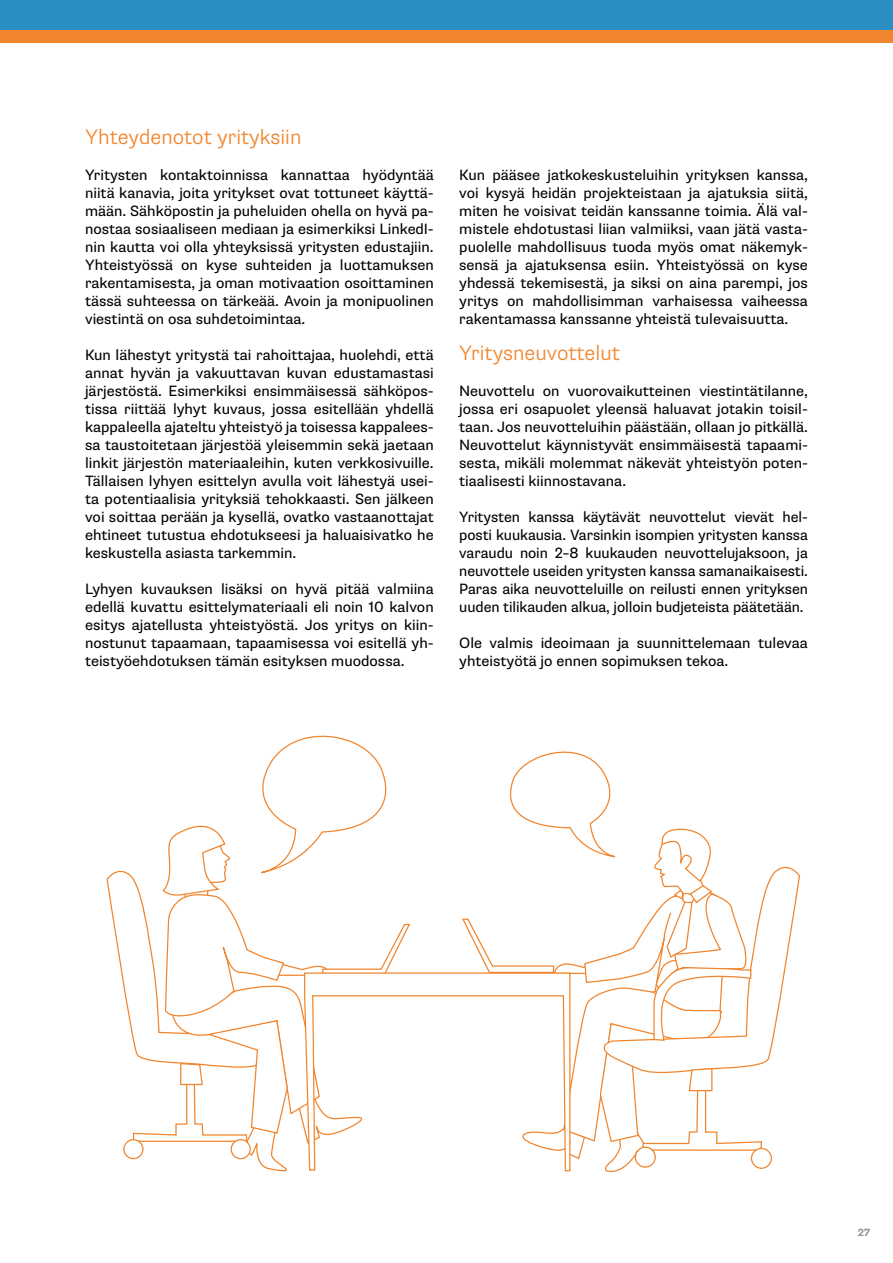
<style>
.page{position:relative;width:893px;height:1263px;background:#fff}
.page>*{position:absolute;margin:0;border:0;box-sizing:border-box;transform-origin:0 0}
.Heading_3{font:300 21px "Supria Sans";color:#f1852d}
.t1{font:15px/18px "Supria Sans";color:#000;text-align:justify}
.t2{font:700 10.5px "Supria Sans";color:#929292}
</style>
<div class="page">
<div style="left:0;top:0;width:893px;height:29px;background:#298fc2"></div>
<div style="left:0;top:30px;width:893px;height:13px;background:#f1852d"></div>
<svg style="left:106px;top:735px;width:304px;height:437px"></svg>
<svg style="left:303px;top:972px;width:158px;height:200px"></svg>
<svg style="left:461px;top:751px;width:339px;height:422px"></svg>
<p class="Heading_3" style="left:85px;top:124px;width:218px">Yhteydenotot yrityksiin</p>
<p class="t1" style="left:85px;top:166px;width:350px">Yritysten kontaktoinnissa kannattaa hyödyntää niitä kanavia, joita yritykset ovat tottuneet käyttä&shy;mään. Sähköpostin ja puheluiden ohella on hyvä pa&shy;nostaa sosiaaliseen mediaan ja esimerkiksi LinkedI&shy;nin kautta voi olla yhteyksissä yritysten edustajiin.<br>Yhteistyössä on kyse suhteiden ja luottamuksen rakentamisesta, ja oman motivaation osoittaminen tässä suhteessa on tärkeää. Avoin ja monipuolinen viestintä on osa suhdetoimintaa.</p>
<p class="t1" style="left:85px;top:346px;width:350px">Kun lähestyt yritystä tai rahoittajaa, huolehdi, että annat hyvän ja vakuuttavan kuvan edustamastasi järjestöstä. Esimerkiksi ensimmäisessä sähköpos&shy;tissa riittää lyhyt kuvaus, jossa esitellään yhdellä kappaleella ajateltu yhteistyö ja toisessa kappalees&shy;sa taustoitetaan järjestöä yleisemmin sekä jaetaan linkit järjestön materiaaleihin, kuten verkkosivuille.<br>Tällaisen lyhyen esittelyn avulla voit lähestyä usei&shy;ta potentiaalisia yrityksiä tehokkaasti. Sen jälkeen voi soittaa perään ja kysellä, ovatko vastaanottajat ehtineet tutustua ehdotukseesi ja haluaisivatko he keskustella asiasta tarkemmin.</p>
<p class="t1" style="left:85px;top:580px;width:350px">Lyhyen kuvauksen lisäksi on hyvä pitää valmiina edellä kuvattu esittelymateriaali eli noin 10 kalvon esitys ajatellusta yhteistyöstä. Jos yritys on kiin&shy;nostunut tapaamaan, tapaamisessa voi esitellä yh&shy;teistyöehdotuksen tämän esityksen muodossa.</p>
<p class="t1" style="left:459px;top:166px;width:350px">Kun pääsee jatkokeskusteluihin yrityksen kanssa, voi kysyä heidän projekteistaan ja ajatuksia siitä, miten he voisivat teidän kanssanne toimia. Älä val&shy;mistele ehdotustasi liian valmiiksi, vaan jätä vasta&shy;puolelle mahdollisuus tuoda myös omat näkemyk&shy;sensä ja ajatuksensa esiin. Yhteistyössä on kyse yhdessä tekemisestä, ja siksi on aina parempi, jos yritys on mahdollisimman varhaisessa vaiheessa rakentamassa kanssanne yhteistä tulevaisuutta.</p>
<p class="Heading_3" style="left:459px;top:340px;width:162px">Yritysneuvottelut</p>
<p class="t1" style="left:459px;top:382px;width:350px">Neuvottelu on vuorovaikutteinen viestintätilanne, jossa eri osapuolet yleensä haluavat jotakin toisil&shy;taan. Jos neuvotteluihin päästään, ollaan jo pitkällä.<br>Neuvottelut käynnistyvät ensimmäisestä tapaami&shy;sesta, mikäli molemmat näkevät yhteistyön poten&shy;tiaalisesti kiinnostavana.</p>
<p class="t1" style="left:459px;top:508px;width:350px">Yritysten kanssa käytävät neuvottelut vievät hel&shy;posti kuukausia. Varsinkin isompien yritysten kanssa varaudu noin 2–8 kuukauden neuvottelujaksoon, ja neuvottele useiden yritysten kanssa samanaikaisesti.<br>Paras aika neuvotteluille on reilusti ennen yrityksen uuden tilikauden alkua, jolloin budjeteista päätetään.</p>
<p class="t1" style="left:459px;top:634px;width:350px">Ole valmis ideoimaan ja suunnittelemaan tulevaa yhteistyötä jo ennen sopimuksen tekoa.</p>
<p class="t2" style="left:858px;top:1226px;width:14px">27</p>
</div>
